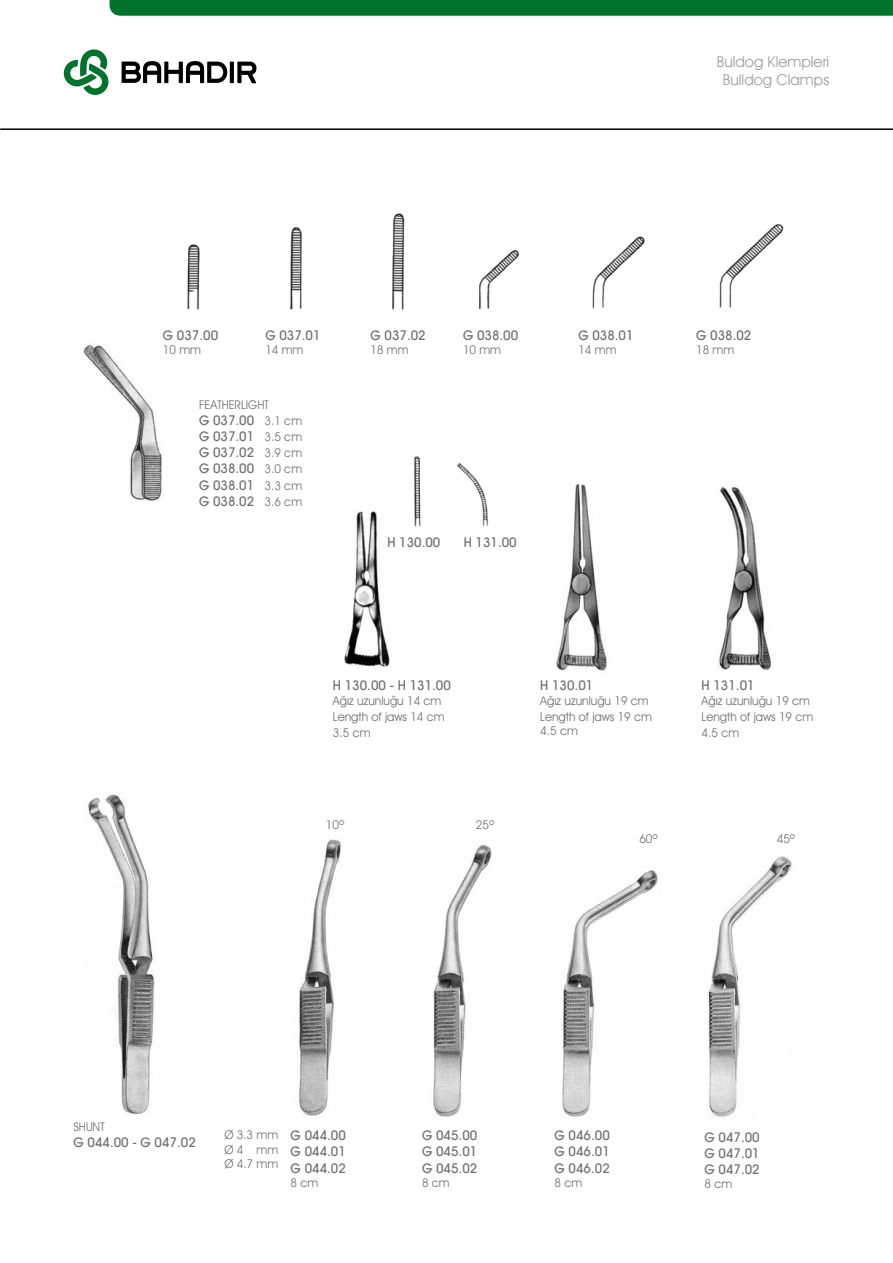
<style>
.page{position:relative;width:893px;height:1263px;background:#fff}
.page>*{position:absolute;margin:0;border:0;box-sizing:border-box;transform-origin:0 0}
.t1{font:15px/18px "Avant Garde IT Cby BT";color:#9ea0a2;text-align:center}
.t2{font:500 13.5px/16.2px "Avant Garde IT Cby BT";color:#707172;text-align:justify}
.t3{font:12px/16.2px "Avant Garde IT Cby BT";color:#707172}
.s1{font-weight:400;font-size:12px}
</style>
<div class="page">
<div style="left:109px;top:0;width:784px;height:16px;background:#00722c"></div>
<svg style="left:64px;top:49px;width:44px;height:46px"></svg>
<svg style="left:122px;top:61px;width:134px;height:22px"></svg>
<hr style="left:0;top:128px;width:893px;height:2px;background:#000">
<img style="left:479px;top:249px;width:41px;height:61px">
<img style="left:82px;top:343px;width:80px;height:158px">
<img style="left:187px;top:244px;width:13px;height:66px">
<img style="left:299px;top:839px;width:43px;height:277px">
<img style="left:88px;top:793px;width:68px;height:322px">
<img style="left:433px;top:842px;width:59px;height:275px">
<img style="left:708px;top:856px;width:84px;height:262px">
<img style="left:562px;top:870px;width:96px;height:247px">
<img style="left:289px;top:227px;width:13px;height:83px">
<img style="left:392px;top:213px;width:13px;height:97px">
<img style="left:592px;top:236px;width:53px;height:73px">
<img style="left:719px;top:224px;width:65px;height:84px">
<img style="left:344px;top:510px;width:46px;height:157px">
<img style="left:414px;top:456px;width:7px;height:71px">
<img style="left:456px;top:463px;width:33px;height:63px">
<img style="left:556px;top:484px;width:51px;height:187px">
<img style="left:718px;top:486px;width:55px;height:184px">
<p class="t1" style="left:717px;top:52px;width:114px">Buldog Klempleri<br>Bulldog Clamps</p>
<p class="t2" style="left:163px;top:326px;width:57px">G 037.00</p>
<p class="t3" style="left:163px;top:341px;width:40px">10 mm</p>
<p class="t2" style="left:265px;top:326px;width:57px">G 037.01</p>
<p class="t3" style="left:265px;top:341px;width:40px">14 mm</p>
<p class="t3" style="left:199px;top:396px;width:71px">FEATHERLIGHT</p>
<p class="t2" style="left:199px;top:412px;width:105px">G 037.00 <span class="s1">3.1 cm </span>G 037.01 <span class="s1">3.5 cm </span>G 037.02 <span class="s1">3.9 cm </span>G 038.00 <span class="s1">3.0 cm </span>G 038.01 <span class="s1">3.3 cm </span>G 038.02 <span class="s1">3.6 cm</span></p>
<p class="t2" style="left:371px;top:326px;width:57px">G 037.02</p>
<p class="t3" style="left:371px;top:341px;width:40px">18 mm</p>
<p class="t2" style="left:463px;top:326px;width:57px">G 038.00</p>
<p class="t3" style="left:463px;top:341px;width:40px">10 mm</p>
<p class="t2" style="left:387px;top:534px;width:55px">H 130.00</p>
<p class="t2" style="left:464px;top:534px;width:55px">H 131.00</p>
<p class="t2" style="left:578px;top:326px;width:57px">G 038.01</p>
<p class="t3" style="left:578px;top:341px;width:40px">14 mm</p>
<p class="t2" style="left:696px;top:326px;width:57px">G 038.02</p>
<p class="t3" style="left:696px;top:341px;width:40px">18 mm</p>
<p class="t2" style="left:333px;top:677px;width:119px">H 130.00 - H 131.00</p>
<p class="t3" style="left:333px;top:692px;width:113px">Ağız uzunluğu 14 cm<br>Length of jaws 14 cm<br>3.5 cm</p>
<p class="t3" style="left:326px;top:816px;width:20px">10º</p>
<p class="t3" style="left:476px;top:816px;width:20px">25º</p>
<p class="t2" style="left:540px;top:677px;width:55px">H 130.01</p>
<p class="t3" style="left:540px;top:692px;width:113px">Ağız uzunluğu 19 cm<br>Length of jaws 19 cm</p>
<p class="t3" style="left:540px;top:723px;width:39px">4.5 cm</p>
<p class="t2" style="left:702px;top:677px;width:55px">H 131.01</p>
<p class="t3" style="left:702px;top:692px;width:113px">Ağız uzunluğu 19 cm<br>Length of jaws 19 cm<br>4.5 cm</p>
<p class="t3" style="left:639px;top:830px;width:20px">60º</p>
<p class="t3" style="left:777px;top:830px;width:20px">45º</p>
<p class="t3" style="left:74px;top:1118px;width:33px">SHUNT</p>
<p class="t2" style="left:74px;top:1134px;width:124px">G 044.00 - G 047.02</p>
<p class="t2" style="left:422px;top:1127px;width:57px">G 045.00<br>G 045.01<br>G 045.02</p>
<p class="t3" style="left:422px;top:1174px;width:29px">8 cm</p>
<p class="t3" style="left:224px;top:1127px;width:55px;line-height:14.4px;text-align:justify">Ø 3.3 mm Ø 4 mm Ø 4.7 mm</p>
<p class="t2" style="left:291px;top:1127px;width:57px">G 044.00<br>G 044.01<br>G 044.02</p>
<p class="t3" style="left:291px;top:1174px;width:29px">8 cm</p>
<p class="t2" style="left:555px;top:1127px;width:57px">G 046.00<br>G 046.01<br>G 046.02</p>
<p class="t3" style="left:555px;top:1174px;width:29px">8 cm</p>
<p class="t2" style="left:704px;top:1128px;width:57px">G 047.00<br>G 047.01<br>G 047.02</p>
<p class="t3" style="left:704px;top:1176px;width:29px">8 cm</p>
</div>
